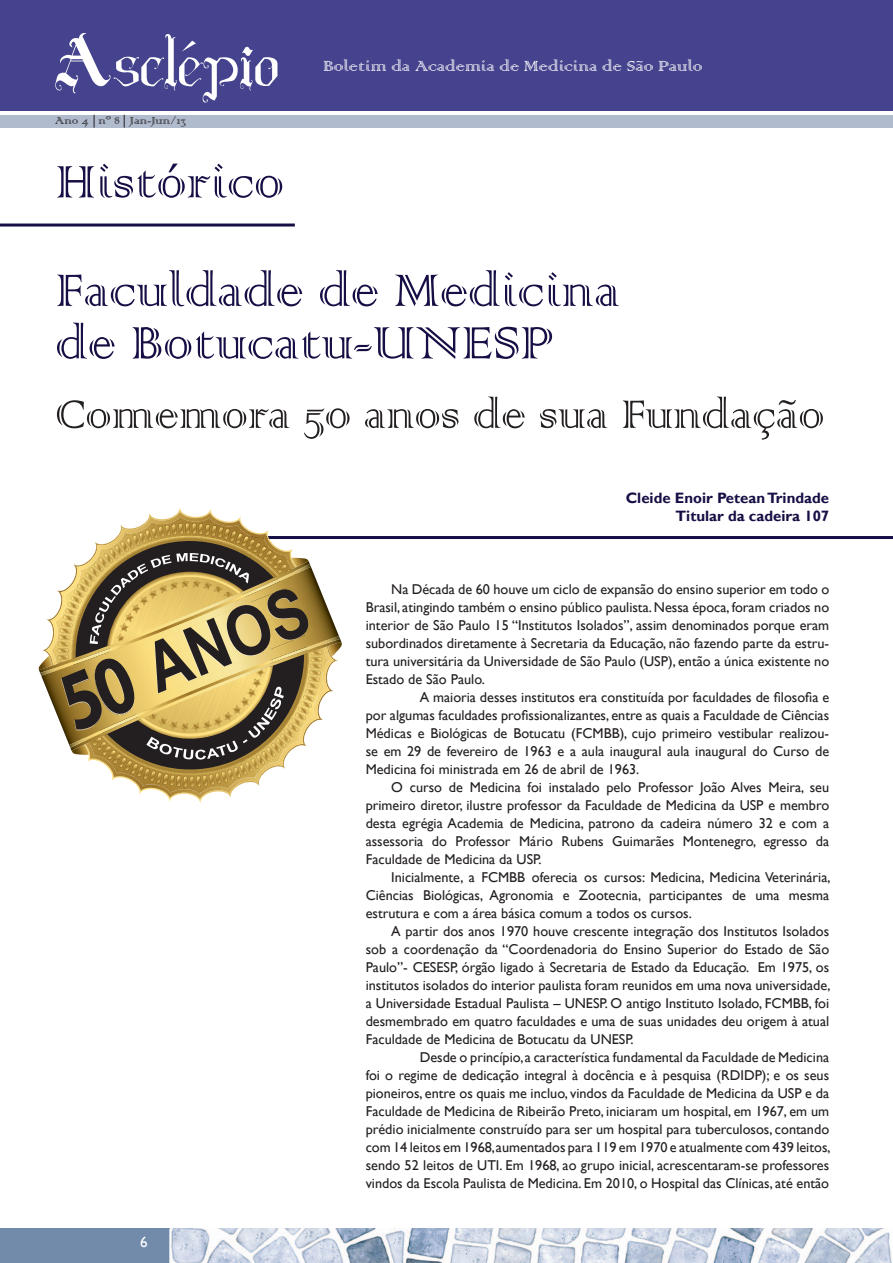
<style>
.page{position:relative;width:893px;height:1263px;background:#fff}
.page>*{position:absolute;margin:0;border:0;box-sizing:border-box;transform-origin:0 0}
.t1{font:700 68.7px "Arial";color:#231f20;scale:.85 1}
.t2{font:60px/52.5px "Colonna";color:#160f45}
.t3{font:52.5px "Colonna";color:#231f20}
.t4{font:19.5px "Colonna";color:#fff}
.t5{font:700 15px/18px "Gill Sans";color:#160f45;text-align:right}
.t6{font:15px "Gill Sans";color:#fff}
.t7{font:14.25px/18px "Gill Sans";color:#231f20;text-align:justify}
.t8{font:13.5px "Colonna";color:#231f20}
</style>
<div class="page">
<div style="left:0;top:115px;width:893px;height:13px;background:#b1bbce"></div>
<div style="left:0;top:1229px;width:893px;height:34px;background:#728baa"></div>
<div style="left:0;top:0;width:893px;height:111px;background:#45438d"></div>
<svg style="left:94px;top:115px;width:1px;height:13px"></svg>
<svg style="left:124px;top:115px;width:1px;height:13px"></svg>
<svg style="left:55px;top:33px;width:222px;height:70px"></svg>
<hr style="left:169px;top:1229px;width:2px;height:34px;background:#fff">
<img style="left:171px;top:1229px;width:722px;height:34px">
<hr style="left:147px;top:536px;width:746px;height:3px;background:#160f45">
<hr style="left:0;top:224px;width:295px;height:3px;background:#160f45">
<svg style="left:39px;top:512px;width:303px;height:282px"></svg>
<p class="t8" style="left:55px;top:112px;width:132px">Ano 4 nº 8 Jan-Jun/13</p>
<h2 class="t2" style="left:55px;top:154px;width:230px">Histórico</h2>
<h3 class="t4" style="left:323px;top:54px;width:381px">Boletim da Academia de Medicina de São Paulo</h3>
<h2 class="t2" style="left:55px;top:262px;width:566px">Faculdade de Medicina de Botucatu-UNESP</h2>
<h3 class="t3" style="left:55px;top:380px;width:771px">Comemora 50 anos de sua Fundação</h3>
<h1 class="t1" style="left:132px;top:628px;width:201px;rotate:-22deg">ANOS</h1>
<p class="t6" style="left:140px;top:1233px;width:9px">6</p>
<p class="t5" style="left:626px;top:489px;width:205px">Cleide Enoir Petean Trindade<br>Titular da cadeira 107</p>
<p class="t7" style="left:366px;top:580px;width:465px;text-indent:26px">Na Década de 60 houve um ciclo de expansão do ensino superior em todo o Brasil, atingindo também o ensino público paulista. Nessa época, foram criados no interior de São Paulo 15 “Institutos Isolados”, assim denominados porque eram subordinados diretamente à Secretaria da Educação, não fazendo parte da estru&shy;tura universitária da Universidade de São Paulo (USP), então a única existente no Estado de São Paulo.</p>
<p class="t7" style="left:366px;top:688px;width:465px;text-indent:54px">A maioria desses institutos era constituída por faculdades de filosofia e por algumas faculdades profissionalizantes, entre as quais a Faculdade de Ciências Médicas e Biológicas de Botucatu (FCMBB), cujo primeiro vestibular realizou&shy;se em 29 de fevereiro de 1963 e a aula inaugural aula inaugural do Curso de Medicina foi ministrada em 26 de abril de 1963.</p>
<p class="t7" style="left:366px;top:778px;width:465px;text-indent:26px">O curso de Medicina foi instalado pelo Professor João Alves Meira, seu primeiro diretor, ilustre professor da Faculdade de Medicina da USP e membro desta egrégia Academia de Medicina, patrono da cadeira número 32 e com a assessoria do Professor Mário Rubens Guimarães Montenegro, egresso da Faculdade de Medicina da USP.</p>
<p class="t7" style="left:366px;top:868px;width:466px;text-indent:26px">Inicialmente, a FCMBB oferecia os cursos: Medicina, Medicina Veterinária, Ciências Biológicas, Agronomia e Zootecnia, participantes de uma mesma estrutura e com a área básica comum a todos os cursos.</p>
<p class="t7" style="left:366px;top:922px;width:466px;text-indent:26px">A partir dos anos 1970 houve crescente integração dos Institutos Isolados sob a coordenação da “Coordenadoria do Ensino Superior do Estado de São Paulo”- CESESP, órgão ligado à Secretaria de Estado da Educação. Em 1975, os institutos isolados do interior paulista foram reunidos em uma nova universidade, a Universidade Estadual Paulista – UNESP. O antigo Instituto Isolado, FCMBB, foi desmembrado em quatro faculdades e uma de suas unidades deu origem à atual Faculdade de Medicina de Botucatu da UNESP.</p>
<p class="t7" style="left:366px;top:1048px;width:466px;text-indent:54px">Desde o princípio, a característica fundamental da Faculdade de Medicina foi o regime de dedicação integral à docência e à pesquisa (RDIDP); e os seus pioneiros, entre os quais me incluo, vindos da Faculdade de Medicina da USP e da Faculdade de Medicina de Ribeirão Preto, iniciaram um hospital, em 1967, em um prédio inicialmente construído para ser um hospital para tuberculosos, contando com 14 leitos em 1968, aumentados para 119 em 1970 e atualmente com 439 leitos, sendo 52 leitos de UTI. Em 1968, ao grupo inicial, acrescentaram-se professores vindos da Escola Paulista de Medicina. Em 2010, o Hospital das Clínicas, até então</p>
</div>
